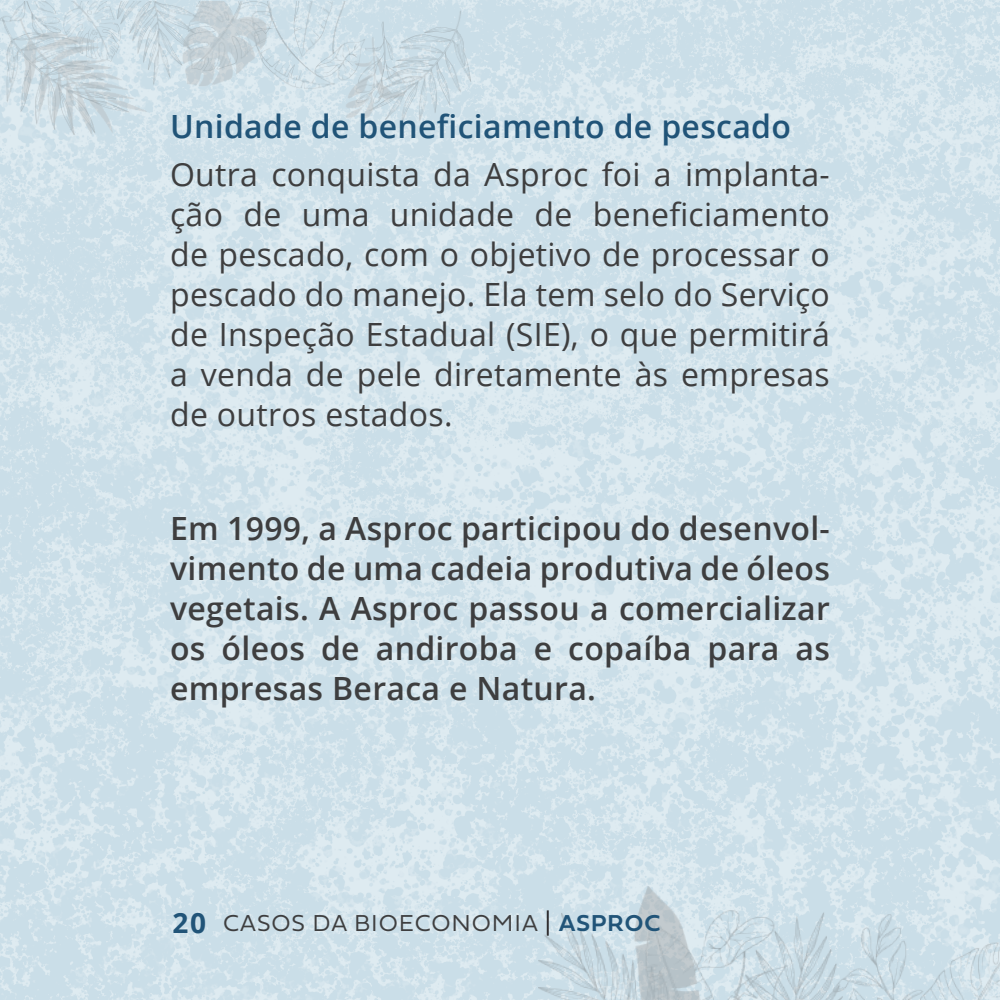
<style>
.page{position:relative;width:1000px;height:1000px;background:#fff}
.page>*{position:absolute;margin:0;border:0;box-sizing:border-box;transform-origin:0 0}
.corpo{font:32px/40px "Open Sans";letter-spacing:.01em;color:#3e3e3f;text-align:justify}
.corpo-2{font:600 32px/40px "Open Sans";letter-spacing:.01em;color:#3e3e3f;text-align:justify}
.Subtitulo_Azul{font:600 32px "Open Sans";letter-spacing:.01em;color:#215478}
.t1{font:24px "Fieldwork Geo Light";letter-spacing:.04em;color:#3e3e3f}
.s1{font-family:"Open Sans";font-weight:700;font-size:28px;color:#215478}
.s2{color:#231f20}
.s3{font-family:"Fieldwork Geo Demibold";color:#215478}
</style>
<div class="page">
<img style="left:0;top:0;width:1000px;height:1000px">
<img style="left:539px;top:887px;width:461px;height:113px">
<img style="left:0;top:1px;width:472px;height:135px">
<p class="Subtitulo_Azul" style="left:170px;top:104px;width:623px">Unidade de beneficiamento de pescado</p>
<p class="corpo" style="left:170px;top:154px;width:661px">Outra conquista da Asproc foi a implanta&shy;ção de uma unidade de beneficiamento de pescado, com o objetivo de processar o pescado do manejo. Ela tem selo do Serviço de Inspeção Estadual (SIE), o que permitirá a venda de pele diretamente às empresas de outros estados.</p>
<p class="corpo-2" style="left:170px;top:508px;width:661px">Em 1999, a Asproc participou do desenvol&shy;vimento de uma cadeia produtiva de óleos vegetais. A Asproc passou a comercializar os óleos de andiroba e copaíba para as empresas Beraca e Natura.</p>
<p class="t1" style="left:173px;top:905px;width:489px"><span class="s1">20</span> CASOS DA BIOECONOMIA <span class="s2">|</span> <span class="s3">ASPROC</span></p>
</div>
